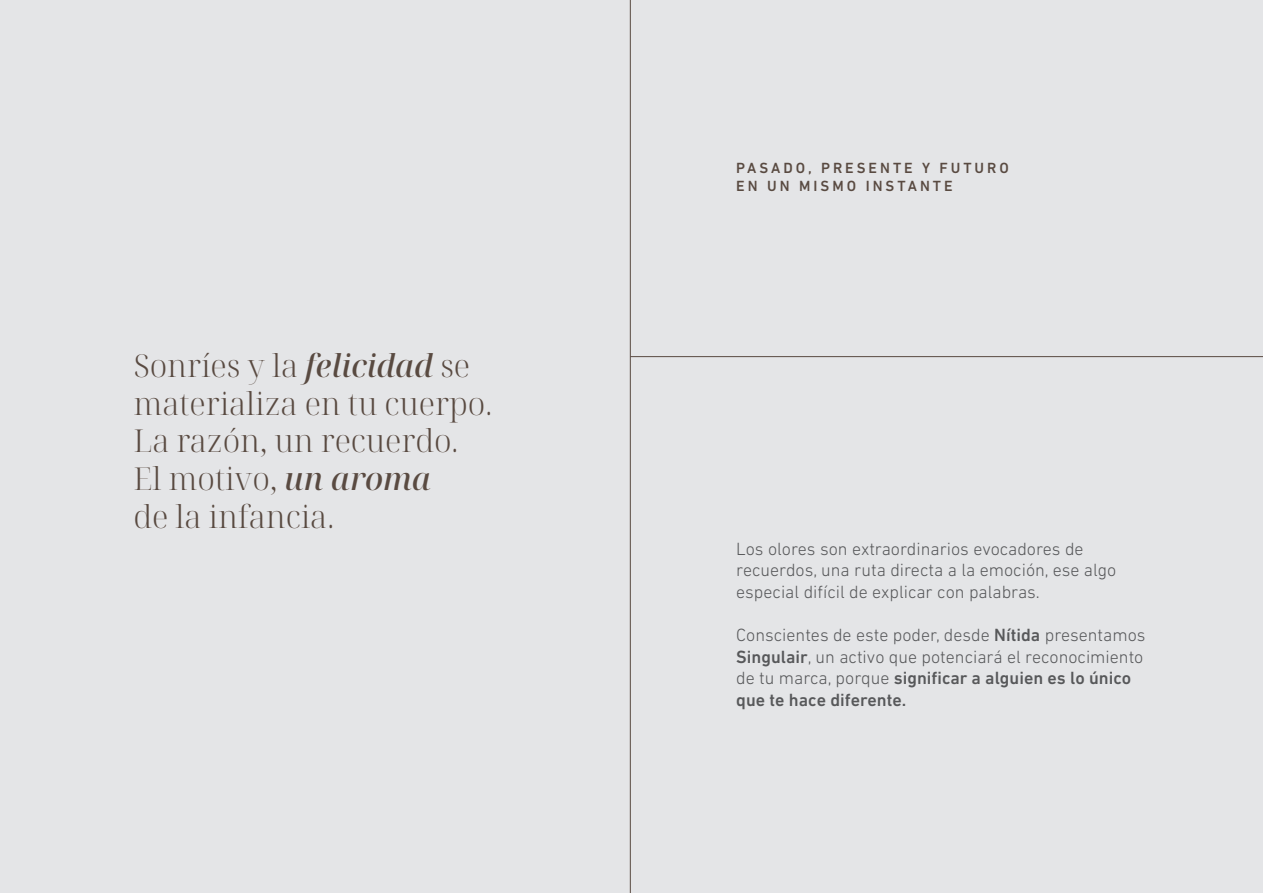
<style>
.page{position:relative;width:1263px;height:893px;background:#e4e5e7}
.page>*{position:absolute;margin:0;border:0;box-sizing:border-box;transform-origin:0 0}
.t1{font:300 31.5px/37.8px "Noto Serif Display";color:#594a41}
.t2{font:300 18px/21.6px "DIN Next LT Pro";color:#57585a}
.t3{font:500 15px/18px "DIN Next LT Pro";letter-spacing:.2em;color:#594a41}
.s1{font-weight:500;font-style:italic}
.s2{font-weight:500}
</style>
<div class="page">
<hr style="left:630px;top:0;width:1px;height:893px;background:#594a41">
<hr style="left:630px;top:356px;width:633px;height:1px;background:#594a41">
<h1 class="t1" style="left:133px;top:347px;width:360px">Sonríes y la <span class="s1">felicidad</span> se materializa en tu cuerpo.<br>La razón, un recuerdo.<br>El motivo, <span class="s1">un aroma<br></span>de la infancia.</h1>
<p class="t3" style="left:736px;top:159px;width:274px">PASADO, PRESENTE Y FUTURO<br>EN UN MISMO INSTANTE</p>
<p class="t2" style="left:736px;top:537px;width:382px">Los olores son extraordinarios evocadores de recuerdos, una ruta directa a la emoción, ese algo especial difícil de explicar con palabras.</p>
<p class="t2" style="left:736px;top:624px;width:411px">Conscientes de este poder, desde <span class="s2">Nítida</span> presentamos <span class="s2">Singulair</span>, un activo que potenciará el reconocimiento de tu marca, porque <span class="s2">significar a alguien es lo único que te hace diferente.</span></p>
</div>
